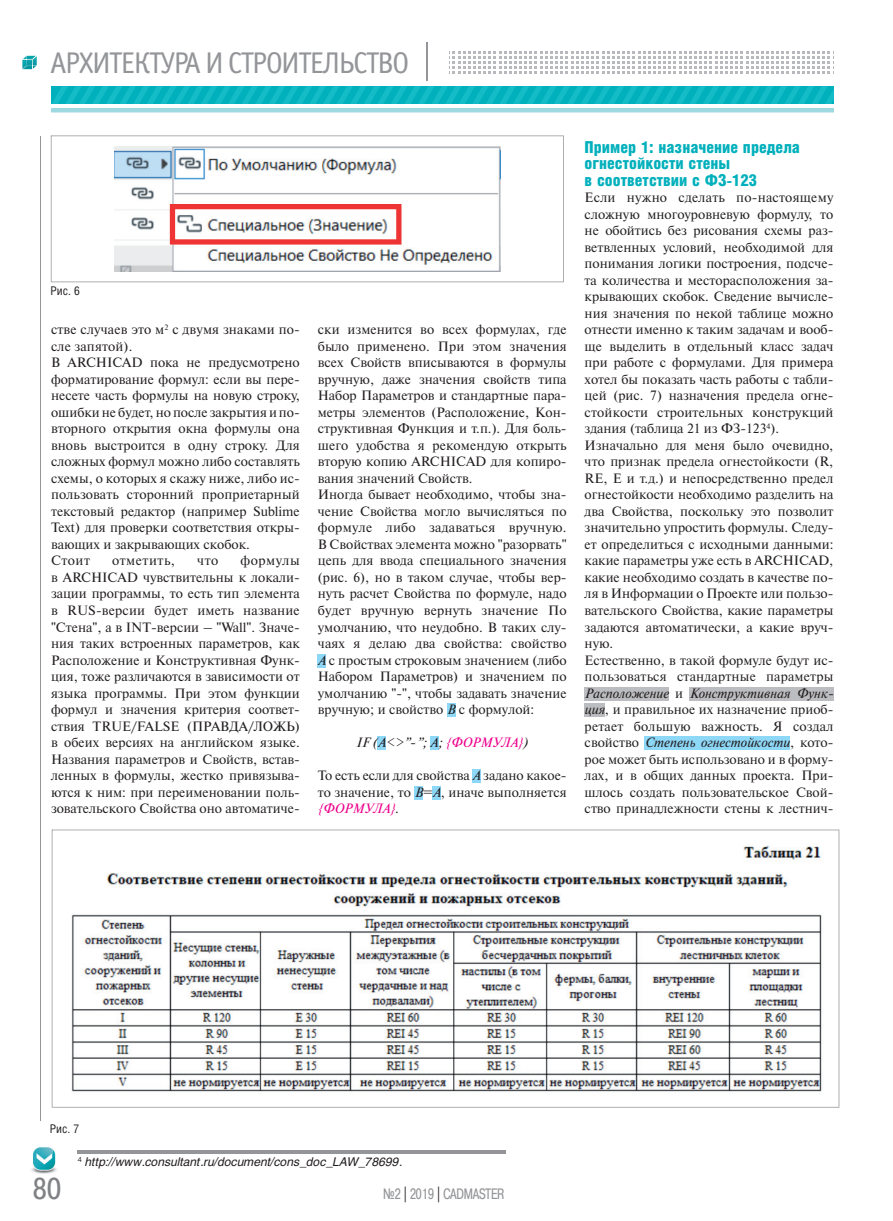
<style>
.page{position:relative;width:893px;height:1221px;background:#fff}
.page>*{position:absolute;margin:0;border:0;box-sizing:border-box;transform-origin:0 0}
.t1{font:30px "Officina Sans C";letter-spacing:-.05em;color:#939598}
.t2{font:30px "Pragmatica Cond C";color:#808285;scale:1.07 1}
.t3{font:900 16.5px/16.5px "Helios Cond";color:#00b0bc}
.t4{font:15px "Pragmatica Cond C";color:#939598;scale:.9 1}
.t5{font:13.5px/16.5px "Newton C";color:#231f20}
.t6{font:italic 13.5px "Newton C";color:#231f20}
.t7{font:13.5px "Newton C";letter-spacing:.035em;color:#231f20}
.t8{font:italic 12px "Helios";color:#231f20}
.t9{font:12px "Helios Cond";color:#231f20}
.s1{font-style:italic}
.s2{color:#ed028c}
.s3{font-style:italic;color:#ed028c}
.s4{color:#231f20}
</style>
<div class="page">
<svg style="left:22px;top:55px;width:15px;height:15px"></svg>
<hr style="left:427px;top:42px;width:1px;height:38px;background:#939598">
<svg style="left:449px;top:51px;width:385px;height:23px"></svg>
<svg style="left:52px;top:86px;width:781px;height:18px;background:#09b5c0"></svg>
<hr style="left:51px;top:108px;width:782px;height:4px;background:#9ed9e0">
<hr style="left:40px;top:136px;width:1px;height:985px;background:#939598">
<div style="left:318px;top:654px;width:8px;height:13px;background:#8dd7f7"></div>
<div style="left:447px;top:703px;width:8px;height:14px;background:#8dd7f7"></div>
<div style="left:378px;top:736px;width:8px;height:14px;background:#8dd7f7"></div>
<div style="left:430px;top:736px;width:8px;height:14px;background:#8dd7f7"></div>
<div style="left:473px;top:769px;width:8px;height:14px;background:#8dd7f7"></div>
<div style="left:414px;top:786px;width:9px;height:13px;background:#8dd7f7"></div>
<div style="left:433px;top:786px;width:8px;height:13px;background:#8dd7f7"></div>
<div style="left:585px;top:687px;width:84px;height:13px;background:#bcbdc0"></div>
<div style="left:689px;top:687px;width:144px;height:13px;background:#bcbdc0"></div>
<div style="left:585px;top:703px;width:20px;height:14px;background:#bcbdc0"></div>
<div style="left:645px;top:736px;width:145px;height:14px;background:#8dd7f7"></div>
<svg style="left:51px;top:135px;width:513px;height:147px"></svg>
<img style="left:52px;top:829px;width:787px;height:278px">
<img style="left:31px;top:1147px;width:26px;height:26px">
<hr style="left:78px;top:1150px;width:428px;height:3px;background:#939598">
<h1 class="t1" style="left:50px;top:51px;width:360px">АРХИТЕКТУРА И СТРОИТЕЛЬСТВО</h1>
<p class="t9" style="left:50px;top:286px;width:31px">Рис. 6</p>
<p class="t5" style="left:51px;top:322px;width:250px">стве случаев это м<sup>2</sup> с двумя знаками по&shy;сле запятой).<br>В ARCHICAD пока не предусмотрено форматирование формул: если вы пере&shy;несете часть формулы на новую строку, ошибки не будет, но после закрытия и по&shy;вторного открытия окна формулы она вновь выстроится в одну строку. Для сложных формул можно либо составлять схемы, о которых я скажу ниже, либо ис&shy;пользовать сторонний проприетарный текстовый редактор (например Sublime Text) для проверки соответствия откры&shy;вающих и закрывающих скобок.<br>Стоит</p>
<p class="t5" style="left:51px;top:553px;width:250px;text-align:justify;text-indent:189px">формулы в ARCHICAD чувствительны к локали&shy;зации программы, то есть тип элемента в RUS-версии будет иметь название "Стена", а в INT-версии – "Wall". Значе&shy;ния таких встроенных параметров, как Расположение и Конструктивная Функ&shy;ция, тоже различаются в зависимости от языка программы. При этом функции формул и значения критерия соответ&shy;ствия TRUE/FALSE (ПРАВДА/ЛОЖЬ) в обеих версиях на английском языке.<br>Названия параметров и Свойств, встав&shy;ленных в формулы, жестко привязыва&shy;ются к ним: при переименовании поль&shy;зовательского Свойства оно автоматиче-</p>
<p class="t7" style="left:112px;top:556px;width:64px">отметить,</p>
<p class="t5" style="left:197px;top:553px;width:23px">что</p>
<p class="t5" style="left:318px;top:322px;width:250px">ски изменится во всех формулах, где было применено. При этом значения всех Свойств вписываются в формулы вручную, даже значения свойств типа Набор Параметров и стандартные пара&shy;метры элементов (Расположение, Кон&shy;структивная Функция и т.п.). Для боль&shy;шего удобства я рекомендую открыть вторую копию ARCHICAD для копиро&shy;вания значений Свойств.<br>Иногда бывает необходимо, чтобы зна&shy;чение Свойства могло вычисляться по формуле либо задаваться вручную.<br>В Свойствах элемента можно "разорвать" цепь для ввода специального значения (рис. 6), но в таком случае, чтобы вер&shy;нуть расчет Свойства по формуле, надо будет вручную вернуть значение По умолчанию, что неудобно. В таких слу&shy;чаях я делаю два свойства: свойство <span class="s1">A</span> с простым строковым значением (либо Набором Параметров) и значением по умолчанию "-", чтобы задавать значение вручную; и свойство <span class="s1">B</span> с формулой:</p>
<p class="t6" style="left:356px;top:737px;width:173px">IF (A&lt;&gt;”-”; A; <span class="s2">{ФОРМУЛА}</span>)</p>
<p class="t5" style="left:318px;top:768px;width:250px;text-align:justify">То есть если для свойства <span class="s1">A</span> задано какое&shy;то значение, то <span class="s1">B</span>=<span class="s1">A</span>, иначе выполняется <span class="s3">{ФОРМУЛА}</span>.</p>
<p class="t3" style="left:585px;top:140px;width:217px">Пример 1: назначение предела огнестойкости стены<br>в соответствии с ФЗ-123</p>
<p class="t5" style="left:585px;top:190px;width:250px">Если нужно сделать по-настоящему сложную многоуровневую формулу, то не обойтись без рисования схемы раз&shy;ветвленных условий, необходимой для понимания логики построения, подсче&shy;та количества и месторасположения за&shy;крывающих скобок. Сведение вычисле&shy;ния значения по некой таблице можно отнести именно к таким задачам и вооб&shy;ще выделить в отдельный класс задач при работе с формулами. Для примера хотел бы показать часть работы с табли&shy;цей (рис. 7) назначения предела огне&shy;стойкости строительных конструкций здания (таблица 21 из ФЗ-123<sup>4</sup>).<br>Изначально для меня было очевидно, что признак предела огнестойкости (R, RE, E и т.д.) и непосредственно предел огнестойкости необходимо разделить на два Свойства, поскольку это позволит значительно упростить формулы. Следу&shy;ет определиться с исходными данными: какие параметры уже есть в ARCHICAD, какие необходимо создать в качестве по&shy;ля в Информации о Проекте или пользо&shy;вательского Свойства, какие параметры задаются автоматически, а какие вруч&shy;ную.<br>Естественно, в такой формуле будут ис&shy;пользоваться стандартные параметры <span class="s1">Расположение</span> и <span class="s1">Конструктивная Функ&shy;ция</span>, и правильное их назначение приоб&shy;ретает большую важность. Я создал свойство <span class="s1">Степень огнестойкости</span>, кото&shy;рое может быть использовано и в форму&shy;лах, и в общих данных проекта. При&shy;шлось создать пользовательское Свой&shy;ство принадлежности стены к лестнич-</p>
<p class="t9" style="left:50px;top:1124px;width:31px">Рис. 7</p>
<p class="t8" style="left:78px;top:1157px;width:326px"><sup>4</sup> http://www.consultant.ru/document/cons_doc_LAW_78699.</p>
<h1 class="t2" style="left:33px;top:1171px;width:28px">80</h1>
<p class="t4" style="left:383px;top:1185px;width:136px">¹2 <span class="s4">|</span> 2019 <span class="s4">|</span> CADMASTER</p>
</div>
